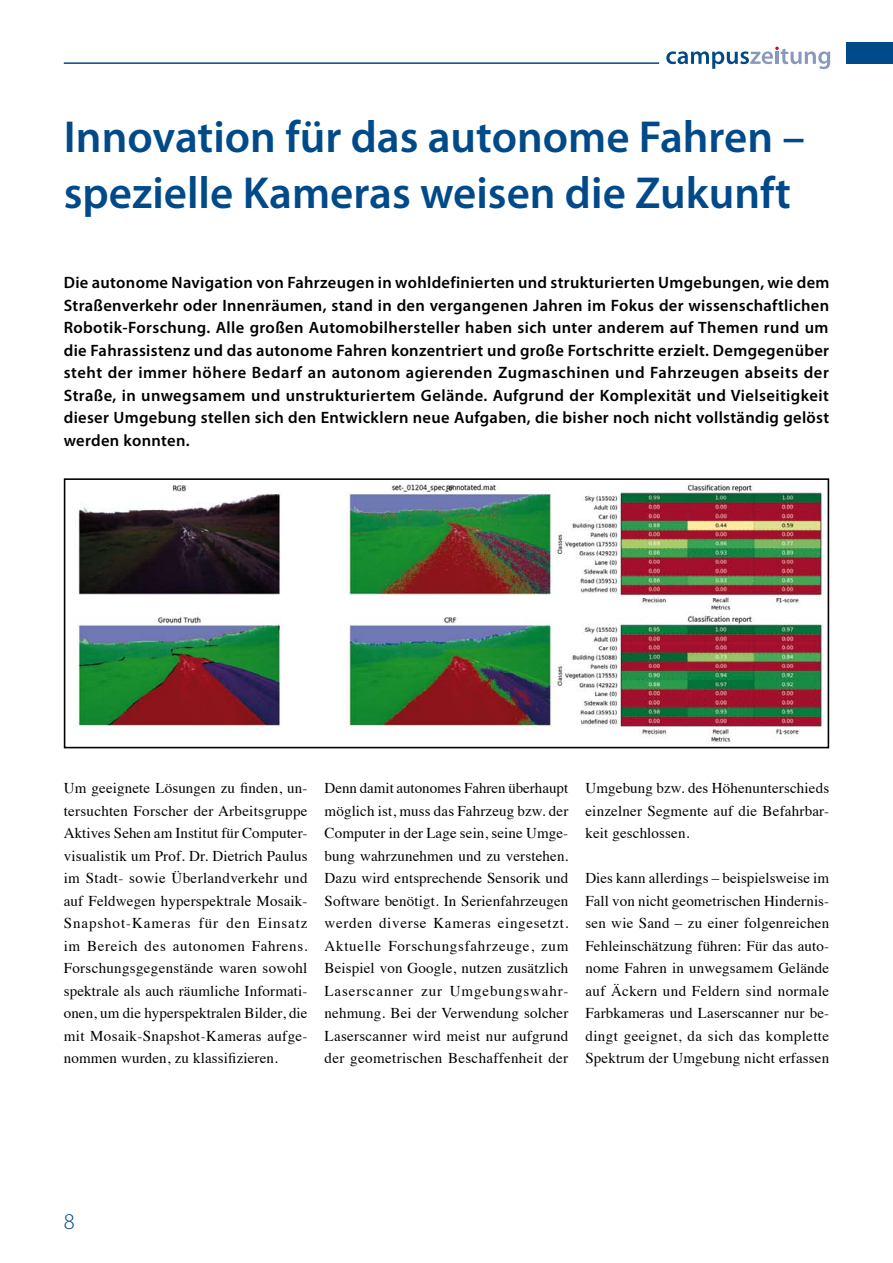
<style>
.page{position:relative;width:893px;height:1263px;background:#fff}
.page>*{position:absolute;margin:0;border:0;box-sizing:border-box;transform-origin:0 0}
.t1{font:600 45px/56.2px "Myriad Pro";color:#004a89}
.t2{font:300 22.5px "Myriad Pro";color:#004a89}
.t3{font:600 16.5px/22.5px "Myriad Pro";letter-spacing:.02em;color:#000;text-align:justify}
.t4{font:15px/22.5px "Times";letter-spacing:.015em;color:#000;text-align:justify}
</style>
<div class="page">
<div style="left:846px;top:43px;width:47px;height:21px;background:#004a89"></div>
<hr style="left:64px;top:62px;width:595px;height:2px;background:#004a89">
<svg style="left:666px;top:47px;width:164px;height:22px"></svg>
<img style="left:76px;top:483px;width:748px;height:261px">
<div style="left:64px;top:478px;width:765px;height:270px;border:2px solid #000"></div>
<h1 class="t1" style="left:64px;top:110px;width:743px">Innovation für das autonome Fahren – spezielle Kameras weisen die Zukunft</h1>
<p class="t3" style="left:64px;top:272px;width:767px">Die autonome Navigation von Fahrzeugen in wohldefinierten und strukturierten Umgebungen, wie dem Straßenverkehr oder Innenräumen, stand in den vergangenen Jahren im Fokus der wissenschaftlichen Robotik-Forschung. Alle großen Automobilhersteller haben sich unter anderem auf Themen rund um die Fahrassistenz und das autonome Fahren konzentriert und große Fortschritte erzielt. Demgegenüber steht der immer höhere Bedarf an autonom agierenden Zugmaschinen und Fahrzeugen abseits der Straße, in unwegsamem und unstrukturiertem Gelände. Aufgrund der Komplexität und Vielseitigkeit dieser Umgebung stellen sich den Entwicklern neue Aufgaben, die bisher noch nicht vollständig gelöst werden konnten.</p>
<p class="t4" style="left:64px;top:776px;width:245px">Um geeignete Lösungen zu finden, un&shy;tersuchten Forscher der Arbeitsgruppe Aktives Sehen am Institut für Computer&shy;visualistik um Prof. Dr. Dietrich Paulus im Stadt- sowie Überlandverkehr und auf Feldwegen hyperspektrale Mosaik-Snapshot-Kameras für den Einsatz im Bereich des autonomen Fahrens.<br>Forschungsgegenstände waren sowohl spektrale als auch räumliche Informati&shy;onen, um die hyperspektralen Bilder, die mit Mosaik-Snapshot-Kameras aufge&shy;nommen wurden, zu klassifizieren.</p>
<p class="t4" style="left:325px;top:776px;width:245px">Denn damit autonomes Fahren überhaupt möglich ist, muss das Fahrzeug bzw. der Computer in der Lage sein, seine Umge&shy;bung wahrzunehmen und zu verstehen.<br>Dazu wird entsprechende Sensorik und Software benötigt. In Serienfahrzeugen werden diverse Kameras eingesetzt.<br>Aktuelle Forschungsfahrzeuge, zum Beispiel von Google, nutzen zusätzlich Laserscanner zur Umgebungswahr&shy;nehmung. Bei der Verwendung solcher Laserscanner wird meist nur aufgrund der geometrischen Beschaffenheit der</p>
<p class="t4" style="left:585px;top:776px;width:245px">Umgebung bzw. des Höhenunterschieds einzelner Segmente auf die Befahrbar&shy;keit geschlossen.</p>
<p class="t4" style="left:585px;top:866px;width:245px">Dies kann allerdings – beispielsweise im Fall von nicht geometrischen Hindernis&shy;sen wie Sand – zu einer folgenreichen Fehleinschätzung führen: Für das auto&shy;nome Fahren in unwegsamem Gelände auf Äckern und Feldern sind normale Farbkameras und Laserscanner nur be&shy;dingt geeignet, da sich das komplette Spektrum der Umgebung nicht erfassen</p>
<h2 class="t2" style="left:64px;top:1209px;width:12px">8</h2>
</div>
